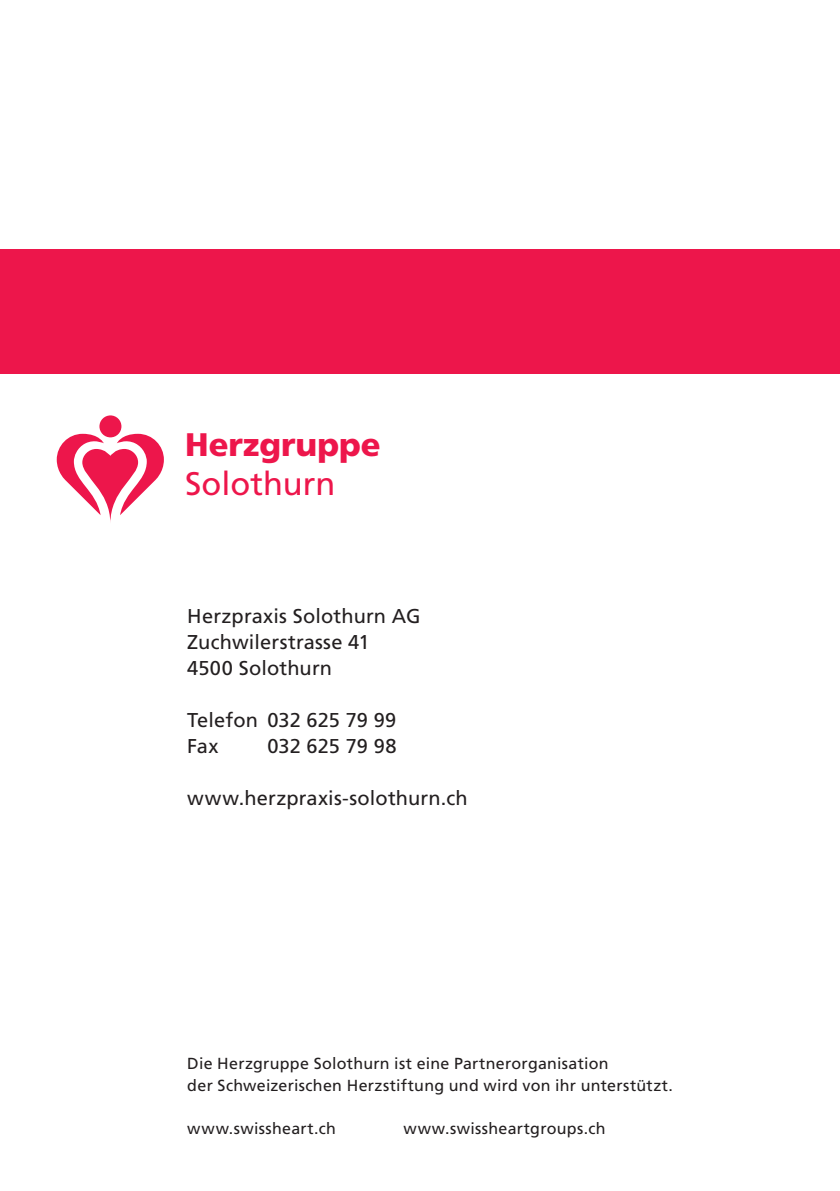
<style>
.page{position:relative;width:840px;height:1191px;background:#fff}
.page>*{position:absolute;margin:0;border:0;box-sizing:border-box;transform-origin:0 0}
.t1{font:900 32.6px "Frutiger";color:#ed164b}
.t2{font:32.6px "Frutiger";color:#ed164b}
.t3{font:20px/26px "Frutiger LT Std";letter-spacing:.01em;color:#231f20}
.t4{font:16px/22px "Frutiger LT Std";letter-spacing:.02em;color:#231f20}
</style>
<div class="page">
<div style="left:0;top:249px;width:839px;height:125px;background:#ed164b"></div>
<div style="left:99px;top:415px;width:22px;height:22px;background:#ed164b;border-radius:50%"></div>
<svg style="left:57px;top:434px;width:107px;height:88px"></svg>
<h1 class="t1" style="left:185px;top:425px;width:197px">Herzgruppe</h1>
<h1 class="t2" style="left:185px;top:464px;width:152px">Solothurn</h1>
<p class="t3" style="left:187px;top:603px;width:235px">Herzpraxis Solothurn AG<br>Zuchwilerstrasse 41<br>4500 Solothurn</p>
<p class="t3" style="left:187px;top:707px;width:210px">Telefon 032 625 79 99<br>Fax</p>
<p class="t3" style="left:267px;top:733px;width:131px">032 625 79 98</p>
<p class="t3" style="left:187px;top:785px;width:282px">www.herzpraxis-solothurn.ch</p>
<p class="t4" style="left:187px;top:1052px;width:487px">Die Herzgruppe Solothurn ist eine Partnerorganisation<br>der Schweizerischen Herzstiftung und wird von ihr unterstützt.</p>
<p class="t4" style="left:187px;top:1118px;width:150px">www.swissheart.ch</p>
<p class="t4" style="left:403px;top:1118px;width:203px">www.swissheartgroups.ch</p>
</div>
